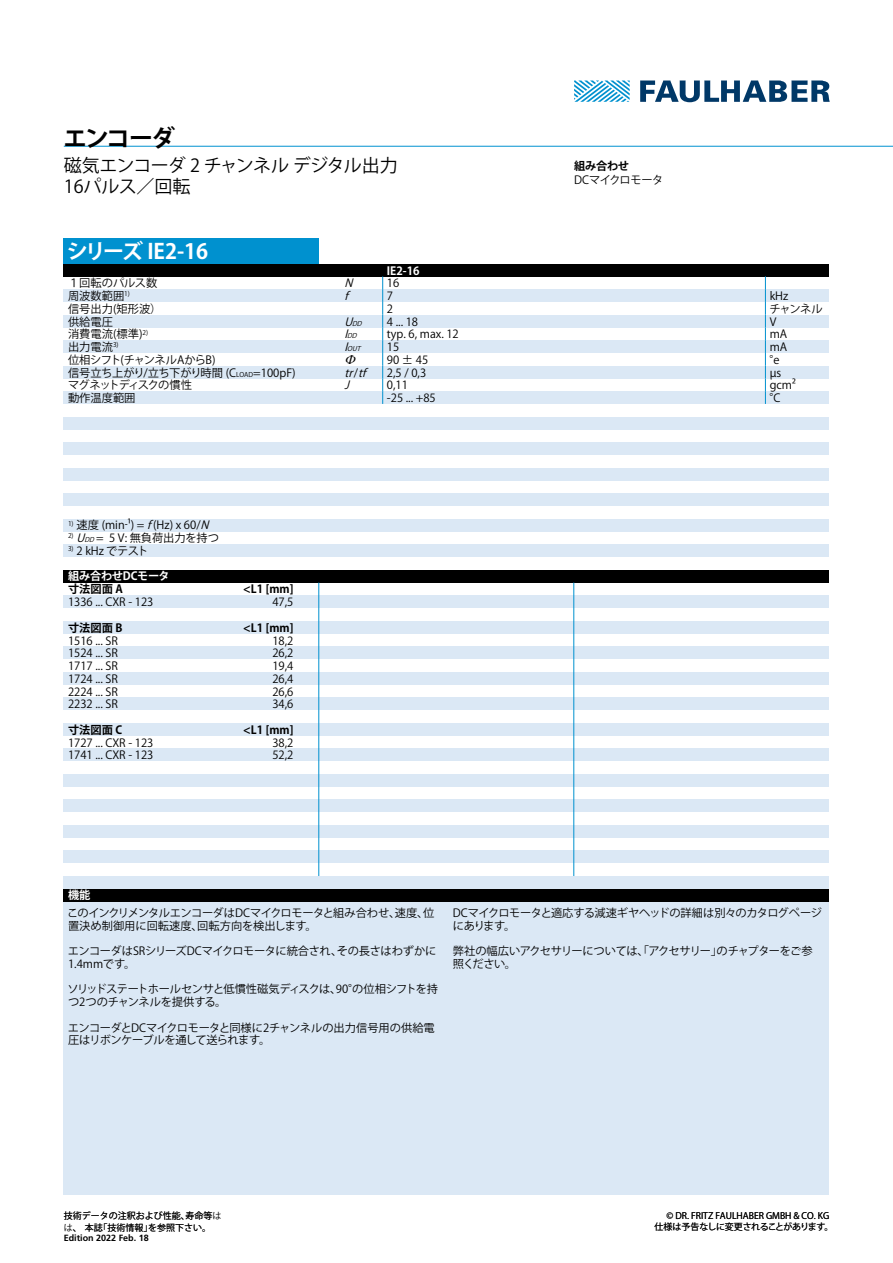
<style>
.page{position:relative;width:893px;height:1263px;background:#fff}
.page>*{position:absolute;margin:0;border:0;box-sizing:border-box;transform-origin:0 0}
.t1{font:700 24px "Koz Go Pro";letter-spacing:-.09em;color:#000}
.t2{font:700 21px "Koz Go Pro";letter-spacing:-.05em;color:#fff}
.t3{font:18px/21.6px "Koz Go Pro";letter-spacing:-.03em;color:#000}
.t4{font:11.25px/12.8px "Koz Go Pro";letter-spacing:-.01em;color:#000}
.t5{font:11.25px/12.8px "Koz Go Pro";letter-spacing:-.03em;color:#000}
.t6{font:11.25px/12.8px "Koz Go Pro";letter-spacing:-.04em;color:#000}
.t7{font:11.25px/12.8px "Koz Go Pro";letter-spacing:-.05em;color:#000}
.t8{font:700 11.25px "Koz Go Pro";color:#000}
.t9{font:11.25px/12.8px "Koz Go Pro";letter-spacing:-.035em;color:#000}
.t10{font:700 11.25px "Koz Go Pro";letter-spacing:-.02em;color:#fff}
.t11{font:11.25px "Koz Go Pro";letter-spacing:-.09em;color:#000}
.t12{font:italic 11.25px "Koz Go Pro";color:#000}
.t13{font:9px/11.7px "Koz Go Pro";color:#000}
.t14{font:9px "Koz Go Pro";letter-spacing:-.04em;color:#000}
.t15{font:700 9px "Frutiger LT";color:#000}
.t16{font:italic 6.6px "Koz Go Pro";color:#000}
.s1{font-size:11.25px}
.s2{font-size:6.6px}
.s3{font-style:normal}
.s4{font-style:italic}
.s5{font-style:italic;font-size:6.6px}
</style>
<div class="page">
<hr style="left:64px;top:146px;width:829px;height:1px;background:#0092d0">
<div style="left:64px;top:238px;width:255px;height:26px;background:#0091cf"></div>
<div style="left:64px;top:850px;width:765px;height:13px;background:#dbe8f5"></div>
<div style="left:64px;top:876px;width:765px;height:13px;background:#dbe8f5"></div>
<div style="left:64px;top:697px;width:765px;height:13px;background:#dbe8f5"></div>
<div style="left:64px;top:519px;width:765px;height:13px;background:#dbe8f5"></div>
<div style="left:64px;top:723px;width:765px;height:13px;background:#dbe8f5"></div>
<div style="left:64px;top:799px;width:765px;height:13px;background:#dbe8f5"></div>
<div style="left:64px;top:825px;width:765px;height:13px;background:#dbe8f5"></div>
<div style="left:64px;top:748px;width:765px;height:13px;background:#dbe8f5"></div>
<div style="left:64px;top:774px;width:765px;height:13px;background:#dbe8f5"></div>
<div style="left:64px;top:901px;width:765px;height:294px;background:#dbe8f5"></div>
<div style="left:64px;top:289px;width:765px;height:13px;background:#dbe8f5"></div>
<div style="left:64px;top:315px;width:765px;height:12px;background:#dbe8f5"></div>
<div style="left:64px;top:340px;width:765px;height:13px;background:#dbe8f5"></div>
<div style="left:64px;top:366px;width:765px;height:12px;background:#dbe8f5"></div>
<div style="left:64px;top:391px;width:765px;height:13px;background:#dbe8f5"></div>
<div style="left:64px;top:417px;width:765px;height:12px;background:#dbe8f5"></div>
<div style="left:64px;top:442px;width:765px;height:13px;background:#dbe8f5"></div>
<div style="left:64px;top:468px;width:765px;height:12px;background:#dbe8f5"></div>
<div style="left:64px;top:493px;width:765px;height:13px;background:#dbe8f5"></div>
<div style="left:64px;top:264px;width:765px;height:12px;background:#000"></div>
<div style="left:64px;top:544px;width:765px;height:13px;background:#dbe8f5"></div>
<div style="left:64px;top:570px;width:765px;height:13px;background:#000"></div>
<div style="left:64px;top:595px;width:765px;height:13px;background:#dbe8f5"></div>
<div style="left:64px;top:621px;width:765px;height:13px;background:#dbe8f5"></div>
<div style="left:64px;top:646px;width:765px;height:13px;background:#dbe8f5"></div>
<div style="left:64px;top:672px;width:765px;height:13px;background:#dbe8f5"></div>
<div style="left:64px;top:889px;width:765px;height:12px;background:#000"></div>
<svg style="left:574px;top:81px;width:56px;height:21px"></svg>
<svg style="left:640px;top:81px;width:190px;height:21px"></svg>
<svg style="left:382px;top:276px;width:1px;height:128px"></svg>
<svg style="left:765px;top:276px;width:1px;height:128px"></svg>
<hr style="left:319px;top:583px;width:1px;height:293px;background:#0091cf">
<hr style="left:574px;top:583px;width:1px;height:293px;background:#0091cf">
<h1 class="t1" style="left:63px;top:123px;width:114px">エンコーダ</h1>
<h3 class="t3" style="left:64px;top:155px;width:336px">磁気エンコーダ 2 チャンネル デジタル出力<br>16パルス／回転</h3>
<p class="t8" style="left:574px;top:159px;width:57px">組み合わせ</p>
<p class="t6" style="left:574px;top:174px;width:91px">DCマイクロモータ</p>
<h2 class="t2" style="left:67px;top:238px;width:143px">シリーズ IE2-16</h2>
<p class="t10" style="left:387px;top:263px;width:34px">IE2-16</p>
<p class="t4" style="left:68px;top:277px;width:91px">１回転のパルス数</p>
<p class="t12" style="left:344px;top:276px;width:14px">N</p>
<p class="t4" style="left:387px;top:277px;width:14px">16</p>
<p class="t4" style="left:68px;top:290px;width:63px">周波数範囲<sup>1)</sup></p>
<p class="t12" style="left:344px;top:289px;width:5px">f</p>
<p class="t4" style="left:387px;top:290px;width:8px">7</p>
<p class="t4" style="left:770px;top:290px;width:20px">kHz</p>
<p class="t4" style="left:68px;top:303px;width:95px">信号出力(矩形波）</p>
<p class="t4" style="left:387px;top:303px;width:8px">2</p>
<p class="t4" style="left:769px;top:303px;width:55px">チャンネル</p>
<p class="t4" style="left:68px;top:315px;width:46px">供給電圧</p>
<p class="t16" style="left:344px;top:319px;width:21px"><span class="s1">U</span>DD</p>
<p class="t4" style="left:387px;top:315px;width:33px">4 ... 18</p>
<p class="t4" style="left:770px;top:315px;width:8px">V</p>
<p class="t4" style="left:68px;top:328px;width:82px">消費電流(標準)<sup>2)</sup></p>
<p class="t16" style="left:344px;top:332px;width:16px"><span class="s1">I</span>DD</p>
<p class="t4" style="left:387px;top:328px;width:73px">typ. 6, max. 12</p>
<p class="t4" style="left:770px;top:328px;width:19px">mA</p>
<p class="t4" style="left:68px;top:341px;width:52px">出力電流<sup>3)</sup></p>
<p class="t16" style="left:344px;top:344px;width:20px"><span class="s1">I</span>OUT</p>
<p class="t4" style="left:387px;top:341px;width:14px">15</p>
<p class="t4" style="left:770px;top:341px;width:19px">mA</p>
<p class="t7" style="left:68px;top:354px;width:149px">位相シフト(チャンネルAからB)</p>
<p class="t4" style="left:387px;top:354px;width:43px">90 ± 45</p>
<p class="t4" style="left:769px;top:354px;width:13px">°e</p>
<p class="t4" style="left:68px;top:366px;width:229px">信号立ち上がり/立ち下がり時間 (C<span class="s2">LOAD</span>=100pF)</p>
<p class="t12" style="left:344px;top:365px;width:23px">tr<span class="s3">/</span> tf</p>
<p class="t4" style="left:387px;top:366px;width:41px">2,5 / 0,3</p>
<p class="t4" style="left:770px;top:366px;width:13px">µs</p>
<p class="t11" style="left:68px;top:378px;width:125px">マグネットディスクの慣性</p>
<p class="t12" style="left:344px;top:378px;width:10px">J</p>
<p class="t4" style="left:387px;top:379px;width:23px">0,11</p>
<p class="t4" style="left:770px;top:379px;width:28px">gcm²</p>
<p class="t4" style="left:68px;top:392px;width:69px">動作温度範囲</p>
<p class="t4" style="left:387px;top:392px;width:50px">-25 ... +85</p>
<p class="t4" style="left:769px;top:392px;width:13px">°C</p>
<p class="t4" style="left:68px;top:519px;width:146px"><sup>1)</sup> 速度 (min<sup>-</sup>¹) = <span class="s4">f</span> (Hz) x 60/<span class="s4">N</span></p>
<p class="t4" style="left:68px;top:532px;width:153px"><sup>2)</sup> <span class="s4">U</span><span class="s5">DD</span> = 5 V: 無負荷出力を持つ</p>
<p class="t4" style="left:68px;top:545px;width:82px"><sup>3)</sup> 2 kHz でテスト</p>
<p class="t10" style="left:68px;top:568px;width:103px">組み合わせDCモータ</p>
<p class="t8" style="left:68px;top:582px;width:56px">寸法図面 A</p>
<p class="t8" style="left:243px;top:582px;width:52px">&lt;L1 [mm]</p>
<p class="t4" style="left:68px;top:596px;width:87px">1336 ... CXR - 123</p>
<p class="t4" style="left:272px;top:596px;width:23px">47,5</p>
<p class="t8" style="left:68px;top:620px;width:56px">寸法図面 B</p>
<p class="t8" style="left:243px;top:620px;width:52px">&lt;L1 [mm]</p>
<p class="t4" style="left:68px;top:634px;width:51px">1516 ... SR</p>
<p class="t4" style="left:272px;top:634px;width:23px">18,2</p>
<p class="t4" style="left:68px;top:647px;width:51px">1524 ... SR</p>
<p class="t4" style="left:272px;top:647px;width:23px">26,2</p>
<p class="t4" style="left:68px;top:660px;width:51px">1717 ... SR</p>
<p class="t4" style="left:272px;top:660px;width:23px">19,4</p>
<p class="t4" style="left:68px;top:673px;width:51px">1724 ... SR</p>
<p class="t4" style="left:272px;top:673px;width:23px">26,4</p>
<p class="t4" style="left:68px;top:685px;width:51px">2224 ... SR</p>
<p class="t4" style="left:272px;top:685px;width:23px">26,6</p>
<p class="t4" style="left:68px;top:698px;width:51px">2232 ... SR</p>
<p class="t4" style="left:272px;top:698px;width:23px">34,6</p>
<p class="t8" style="left:68px;top:722px;width:56px">寸法図面 C</p>
<p class="t8" style="left:243px;top:722px;width:52px">&lt;L1 [mm]</p>
<p class="t4" style="left:68px;top:736px;width:87px">1727 ... CXR - 123</p>
<p class="t4" style="left:272px;top:736px;width:23px">38,2</p>
<p class="t4" style="left:68px;top:749px;width:87px">1741 ... CXR - 123</p>
<p class="t4" style="left:272px;top:749px;width:23px">52,2</p>
<p class="t10" style="left:68px;top:887px;width:24px">機能</p>
<p class="t4" style="left:67px;top:907px;width:369px">このインクリメンタルエンコーダはDCマイクロモータと組み合わせ、速度、位置決め制御用に回転速度、回転方向を検出します。</p>
<p class="t5" style="left:68px;top:945px;width:370px">エンコーダはSRシリーズDCマイクロモータに統合され、その長さはわずかに<br>1.4mmです。</p>
<p class="t5" style="left:67px;top:983px;width:372px">ソリッドステートホールセンサと低慣性磁気ディスクは、90°の位相シフトを持つ2つのチャンネルを提供する。</p>
<p class="t6" style="left:68px;top:1021px;width:368px">エンコーダとDCマイクロモータと同様に2チャンネルの出力信号用の供給電圧はリボンケーブルを通して送られます。</p>
<p class="t9" style="left:453px;top:907px;width:371px">DCマイクロモータと適応する減速ギヤヘッドの詳細は別々のカタログページにあります。</p>
<p class="t7" style="left:453px;top:945px;width:361px">弊社の幅広いアクセサリーについては、「アクセサリー」のチャプターをご参照ください。</p>
<p class="t13" style="left:64px;top:1210px;width:159px">技術データの注釈および性能、寿命等はは、 本誌「技術情報」を参照下さい。</p>
<p class="t15" style="left:64px;top:1233px;width:87px">Edition 2022 Feb. 18</p>
<p class="t13" style="left:666px;top:1210px;width:164px">© DR. FRITZ FAULHABER GMBH &amp; CO. KG</p>
<p class="t14" style="left:654px;top:1221px;width:181px">仕様は予告なしに変更されることがあります。</p>
</div>
